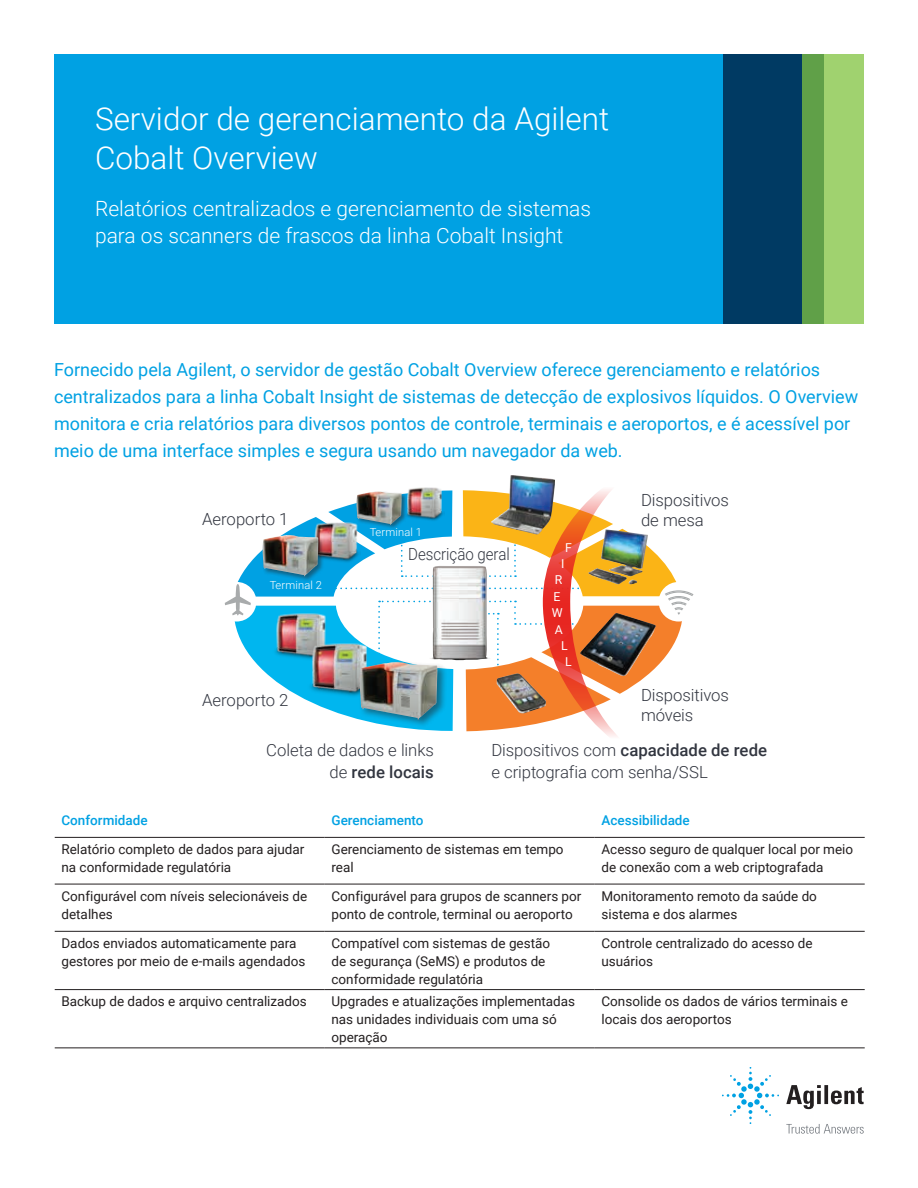
<style>
.page{position:relative;width:918px;height:1188px;background:#fff}
.page>*{position:absolute;margin:0;border:0;box-sizing:border-box;transform-origin:0 0}
.t1{font:300 31.5px/39px "Roboto";color:#fff}
.t2{font:300 21px/27px "Roboto";color:#fff}
.t3{font:18px/27px "Roboto";color:#00a1e3}
.t4{font:300 16.8px/22.4px "Roboto";letter-spacing:-.005em;color:#323640}
.t5{font:300 16.8px "Roboto";letter-spacing:-.005em;color:#323640;scale:.9 1}
.t6{font:13.5px/18px "Roboto";color:#231f20}
.t7{font:500 13.5px "Roboto";color:#00a1e3}
.t8{font:12.3px "Roboto";color:#fff}
.t9{font:300 11.1px "Roboto";letter-spacing:.01em;color:#fff}
.s1{font-weight:500}
</style>
<div class="page">
<div style="left:54px;top:54px;width:748px;height:270px;background:#00a1e3"></div>
<div style="left:723px;top:54px;width:101px;height:270px;background:#003a63"></div>
<svg style="left:802px;top:54px;width:62px;height:270px;background:#89c061"></svg>
<img style="left:453px;top:566px;width:10px;height:94px">
<img style="left:510px;top:475px;width:45px;height:6px">
<img style="left:408px;top:487px;width:33px;height:3px">
<img style="left:463px;top:481px;width:231px;height:256px">
<img style="left:225px;top:490px;width:228px;height:241px">
<hr style="left:55px;top:837px;width:270px;height:1px;background:#231f20">
<hr style="left:325px;top:837px;width:270px;height:1px;background:#231f20">
<hr style="left:595px;top:837px;width:270px;height:1px;background:#231f20">
<hr style="left:55px;top:1048px;width:270px;height:1px;background:#231f20">
<hr style="left:325px;top:1048px;width:270px;height:1px;background:#231f20">
<hr style="left:595px;top:1048px;width:270px;height:1px;background:#231f20">
<hr style="left:55px;top:989px;width:270px;height:1px;background:#231f20">
<hr style="left:325px;top:989px;width:270px;height:1px;background:#231f20">
<hr style="left:595px;top:989px;width:270px;height:1px;background:#231f20">
<hr style="left:55px;top:931px;width:270px;height:1px;background:#231f20">
<hr style="left:325px;top:931px;width:270px;height:1px;background:#231f20">
<hr style="left:595px;top:931px;width:270px;height:1px;background:#231f20">
<hr style="left:55px;top:884px;width:270px;height:1px;background:#231f20">
<hr style="left:325px;top:884px;width:270px;height:1px;background:#231f20">
<hr style="left:595px;top:884px;width:270px;height:1px;background:#231f20">
<svg style="left:786px;top:1085px;width:78px;height:24px"></svg>
<svg style="left:722px;top:1067px;width:57px;height:57px"></svg>
<svg style="left:786px;top:1124px;width:78px;height:10px"></svg>
<h1 class="t1" style="left:95px;top:99px;width:516px">Servidor de gerenciamento da Agilent<br>Cobalt Overview</h1>
<h2 class="t2" style="left:95px;top:194px;width:498px">Relatórios centralizados e gerenciamento de sistemas para os scanners de frascos da linha Cobalt Insight</h2>
<p class="t3" style="left:54px;top:355px;width:806px">Fornecido pela Agilent, o servidor de gestão Cobalt Overview oferece gerenciamento e relatórios centralizados para a linha Cobalt Insight de sistemas de detecção de explosivos líquidos. O Overview monitora e cria relatórios para diversos pontos de controle, terminais e aeroportos, e é acessível por meio de uma interface simples e segura usando um navegador da web.</p>
<p class="t4" style="left:202px;top:507px;width:88px">Aeroporto 1</p>
<p class="t9" style="left:270px;top:577px;width:54px">Terminal 2</p>
<p class="t4" style="left:202px;top:688px;width:88px">Aeroporto 2</p>
<p class="t9" style="left:370px;top:524px;width:54px">Terminal 1</p>
<p class="t5" style="left:408px;top:543px;width:114px">Descrição geral</p>
<p class="t8" style="left:565px;top:539px;width:8px">F</p>
<p class="t8" style="left:561px;top:555px;width:5px">I</p>
<p class="t8" style="left:555px;top:571px;width:9px">R</p>
<p class="t8" style="left:554px;top:588px;width:8px">E</p>
<p class="t8" style="left:552px;top:604px;width:12px">W</p>
<p class="t8" style="left:555px;top:621px;width:9px">A</p>
<p class="t8" style="left:561px;top:637px;width:8px">L</p>
<p class="t8" style="left:565px;top:653px;width:8px">L</p>
<p class="t4" style="left:641px;top:489px;width:89px;line-height:20.1px">Dispositivos de mesa</p>
<p class="t4" style="left:641px;top:685px;width:89px;line-height:20.1px">Dispositivos móveis</p>
<p class="t4" style="left:266px;top:738px;width:169px;text-align:right">Coleta de dados e links de <span class="s1">rede locais</span></p>
<p class="t4" style="left:491px;top:738px;width:277px">Dispositivos com <span class="s1">capacidade de rede </span>e criptografia com senha/SSL</p>
<p class="t7" style="left:61px;top:811px;width:88px">Conformidade</p>
<p class="t7" style="left:331px;top:811px;width:94px">Gerenciamento</p>
<p class="t7" style="left:601px;top:811px;width:90px">Acessibilidade</p>
<p class="t6" style="left:61px;top:839px;width:244px">Relatório completo de dados para ajudar na conformidade regulatória</p>
<p class="t6" style="left:331px;top:839px;width:234px">Gerenciamento de sistemas em tempo real</p>
<p class="t6" style="left:601px;top:839px;width:253px">Acesso seguro de qualquer local por meio de conexão com a web criptografada</p>
<p class="t6" style="left:61px;top:887px;width:247px">Configurável com níveis selecionáveis de detalhes</p>
<p class="t6" style="left:331px;top:887px;width:252px">Configurável para grupos de scanners por ponto de controle, terminal ou aeroporto</p>
<p class="t6" style="left:601px;top:887px;width:217px">Monitoramento remoto da saúde do sistema e dos alarmes</p>
<p class="t6" style="left:61px;top:934px;width:245px">Dados enviados automaticamente para gestores por meio de e-mails agendados</p>
<p class="t6" style="left:331px;top:934px;width:220px">Compatível com sistemas de gestão de segurança (SeMS) e produtos de conformidade regulatória</p>
<p class="t6" style="left:601px;top:934px;width:213px">Controle centralizado do acesso de usuários</p>
<p class="t6" style="left:61px;top:992px;width:247px">Backup de dados e arquivo centralizados</p>
<p class="t6" style="left:331px;top:992px;width:245px">Upgrades e atualizações implementadas nas unidades individuais com uma só operação</p>
<p class="t6" style="left:601px;top:992px;width:248px">Consolide os dados de vários terminais e locais dos aeroportos</p>
</div>
